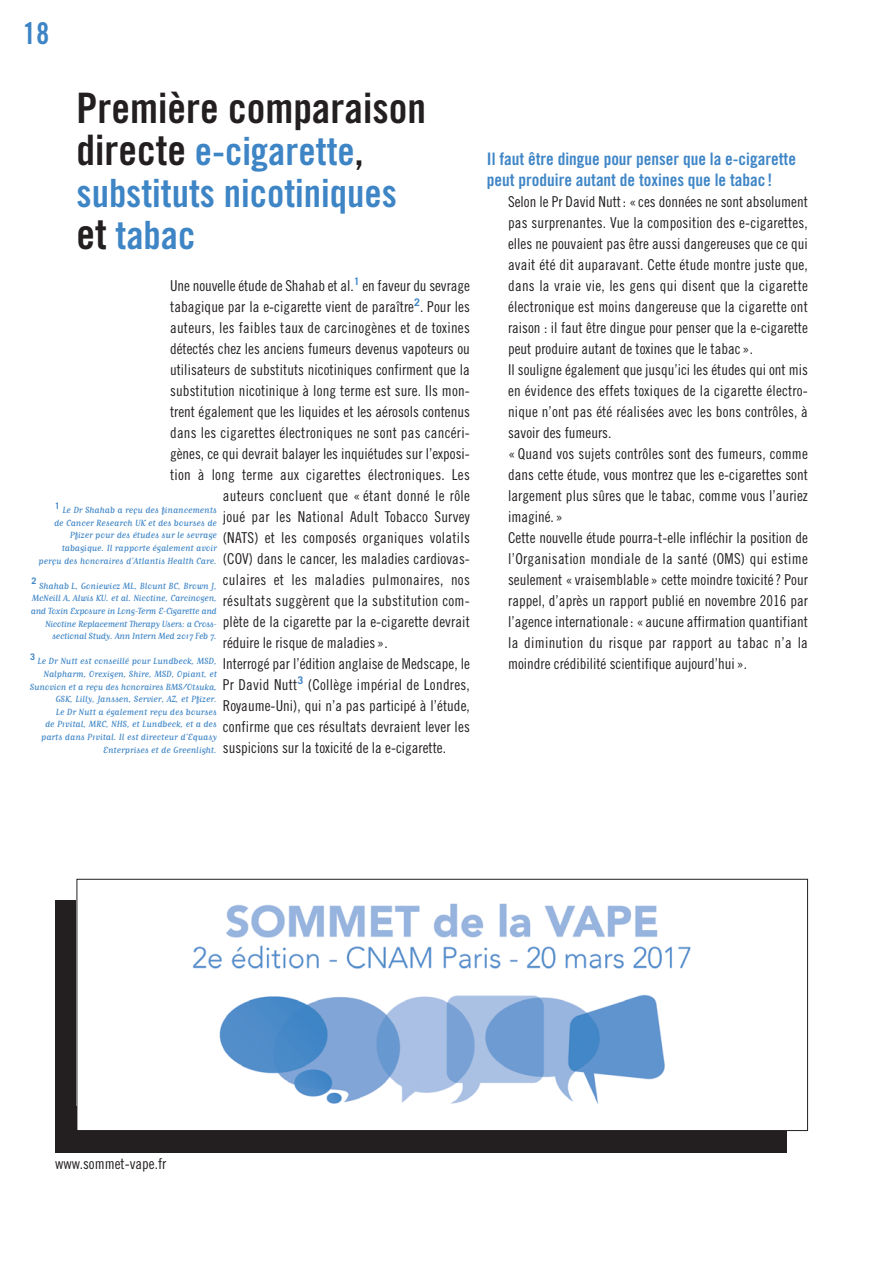
<style>
.page{position:relative;width:893px;height:1263px;background:#fff}
.page>*{position:absolute;margin:0;border:0;box-sizing:border-box;transform-origin:0 0}
.t1{font:42px "Trade Gothic Bold Cond Twenty";color:#231f20}
.t2{font:39px/42px "Trade Gothic Bold Cond Twenty";color:#3e85c6}
.t3{font:30px "Trade Gothic Bold Cond Twenty";color:#3e85c6}
.t4{font:17.25px/21px "Trade Gothic Bold Cond Twenty";color:#3e85c6}
.t5{font:15px/21px "Trade Gothic Cond Eighteen";letter-spacing:.005em;color:#231f20}
.t6{font:10.5px/12.6px "Matrix Script";color:#3e85c6;text-align:right}
.t7{font:10.5px/12.6px "Matrix Script";letter-spacing:-.025em;color:#3e85c6;text-align:right}
.s1{font-size:42px;color:#231f20}
.s2{color:#231f20}
</style>
<div class="page">
<div style="left:55px;top:900px;width:732px;height:252px;background:#231f20"></div>
<div style="left:77px;top:879px;width:731px;height:251px;background:#fff"></div>
<img style="left:192px;top:903px;width:499px;height:201px">
<div style="left:77px;top:879px;width:731px;height:252px;border:1px solid #231f20"></div>
<h3 class="t3" style="left:23px;top:22px;width:28px">18</h3>
<h1 class="t1" style="left:77px;top:92px;width:351px">Première comparaison</h1>
<h2 class="t2" style="left:77px;top:133px;width:322px"><span class="s1">directe</span> e-cigarette<span class="s2">, </span>substituts nicotiniques <span class="s1">et</span> tabac</h2>
<p class="t5" style="left:170px;top:276px;width:301px">Une nouvelle étude de Shahab et al.<sup>1</sup> en faveur du sevrage</p>
<p class="t5" style="left:170px;top:297px;width:301px">tabagique par la e-cigarette vient de paraître<sup>2</sup>. Pour les</p>
<p class="t5" style="left:170px;top:318px;width:301px">auteurs, les faibles taux de carcinogènes et de toxines</p>
<p class="t5" style="left:170px;top:339px;width:301px">détectés chez les anciens fumeurs devenus vapoteurs ou</p>
<p class="t5" style="left:170px;top:360px;width:301px">utilisateurs de substituts nicotiniques confirment que la</p>
<p class="t5" style="left:170px;top:381px;width:301px">substitution nicotinique à long terme est sure. Ils mon-</p>
<p class="t5" style="left:170px;top:402px;width:301px">trent également que les liquides et les aérosols contenus</p>
<p class="t5" style="left:170px;top:423px;width:301px">dans les cigarettes électroniques ne sont pas cancéri-</p>
<p class="t5" style="left:170px;top:444px;width:301px">gènes, ce qui devrait balayer les inquiétudes sur l’exposi-</p>
<p class="t5" style="left:170px;top:465px;width:301px">tion à long terme aux cigarettes électroniques. Les</p>
<p class="t5" style="left:223px;top:486px;width:249px">auteurs concluent que « étant donné le rôle</p>
<p class="t5" style="left:223px;top:507px;width:249px">joué par les National Adult Tobacco Survey</p>
<p class="t5" style="left:223px;top:528px;width:249px">(NATS) et les composés organiques volatils</p>
<p class="t5" style="left:223px;top:549px;width:249px">(COV) dans le cancer, les maladies cardiovas-</p>
<p class="t5" style="left:223px;top:570px;width:249px">culaires et les maladies pulmonaires, nos</p>
<p class="t5" style="left:223px;top:591px;width:248px">résultats suggèrent que la substitution com-</p>
<p class="t5" style="left:223px;top:612px;width:248px">plète de la cigarette par la e-cigarette devrait</p>
<p class="t5" style="left:223px;top:633px;width:166px">réduire le risque de maladies ».</p>
<p class="t5" style="left:223px;top:654px;width:249px">Interrogé par l’édition anglaise de Medscape, le</p>
<p class="t5" style="left:223px;top:675px;width:249px">Pr David Nutt<sup>3</sup> (Collège impérial de Londres,</p>
<p class="t5" style="left:223px;top:696px;width:248px">Royaume-Uni), qui n’a pas participé à l’étude,</p>
<p class="t5" style="left:223px;top:717px;width:249px">confirme que ces résultats devraient lever les</p>
<p class="t5" style="left:223px;top:738px;width:225px">suspicions sur la toxicité de la e-cigarette.</p>
<p class="t6" style="left:39px;top:503px;width:180px"><sup>1</sup> Le Dr Shahab a reçu des financements<br>de Cancer Research UK et des bourses de Pfizer pour des études sur le sevrage tabagique. Il rapporte également avoir perçu des honoraires d’Atlantis Health Care.</p>
<p class="t7" style="left:31px;top:579px;width:188px"><sup>2</sup> Shahab L, Goniewicz ML, Blount BC, Brown J, McNeill A, Alwis KU. et al. Nicotine, Carcinogen, and Toxin Exposure in Long-Term E-Cigarette and Nicotine Replacement Therapy Users: a Cross&shy;sectional Study. Ann Intern Med 2017 Feb 7.</p>
<p class="t6" style="left:30px;top:654px;width:189px"><sup>3</sup> Le Dr Nutt est conseillé pour Lundbeck, MSD, Nalpharm, Orexigen, Shire, MSD, Opiant, et Sunovion et a reçu des honoraires BMS/Otsuka, GSK, Lilly, Janssen, Servier, AZ, et Pfizer.<br>Le Dr Nutt a également reçu des bourses<br>de P1vital, MRC, NHS, et Lundbeck, et a des parts dans P1vital. Il est directeur d’Equasy Enterprises et de Greenlight.</p>
<p class="t4" style="left:487px;top:150px;width:311px">Il faut être dingue pour penser que la e-cigarette peut produire autant de toxines que le tabac !</p>
<p class="t5" style="left:508px;top:192px;width:301px">Selon le Pr David Nutt: « ces données ne sont absolument pas surprenantes. Vue la composition des e-cigarettes, elles ne pouvaient pas être aussi dangereuses que ce qui avait été dit auparavant. Cette étude montre juste que, dans la vraie vie, les gens qui disent que la cigarette électronique est moins dangereuse que la cigarette ont raison : il faut être dingue pour penser que la e-cigarette peut produire autant de toxines que le tabac ».<br>Il souligne également que jusqu’ici les études qui ont mis en évidence des effets toxiques de la cigarette électro&shy;nique n’ont pas été réalisées avec les bons contrôles, à savoir des fumeurs.<br>« Quand vos sujets contrôles sont des fumeurs, comme dans cette étude, vous montrez que les e-cigarettes sont largement plus sûres que le tabac, comme vous l’auriez imaginé. »<br>Cette nouvelle étude pourra-t-elle infléchir la position de l’Organisation mondiale de la santé (OMS) qui estime seulement « vraisemblable » cette moindre toxicité ? Pour rappel, d’après un rapport publié en novembre 2016 par l’agence internationale : « aucune affirmation quantifiant la diminution du risque par rapport au tabac n’a la moindre crédibilité scientifique aujourd’hui ».</p>
<p class="t5" style="left:55px;top:1154px;width:113px">www.sommet-vape.fr</p>
</div>
